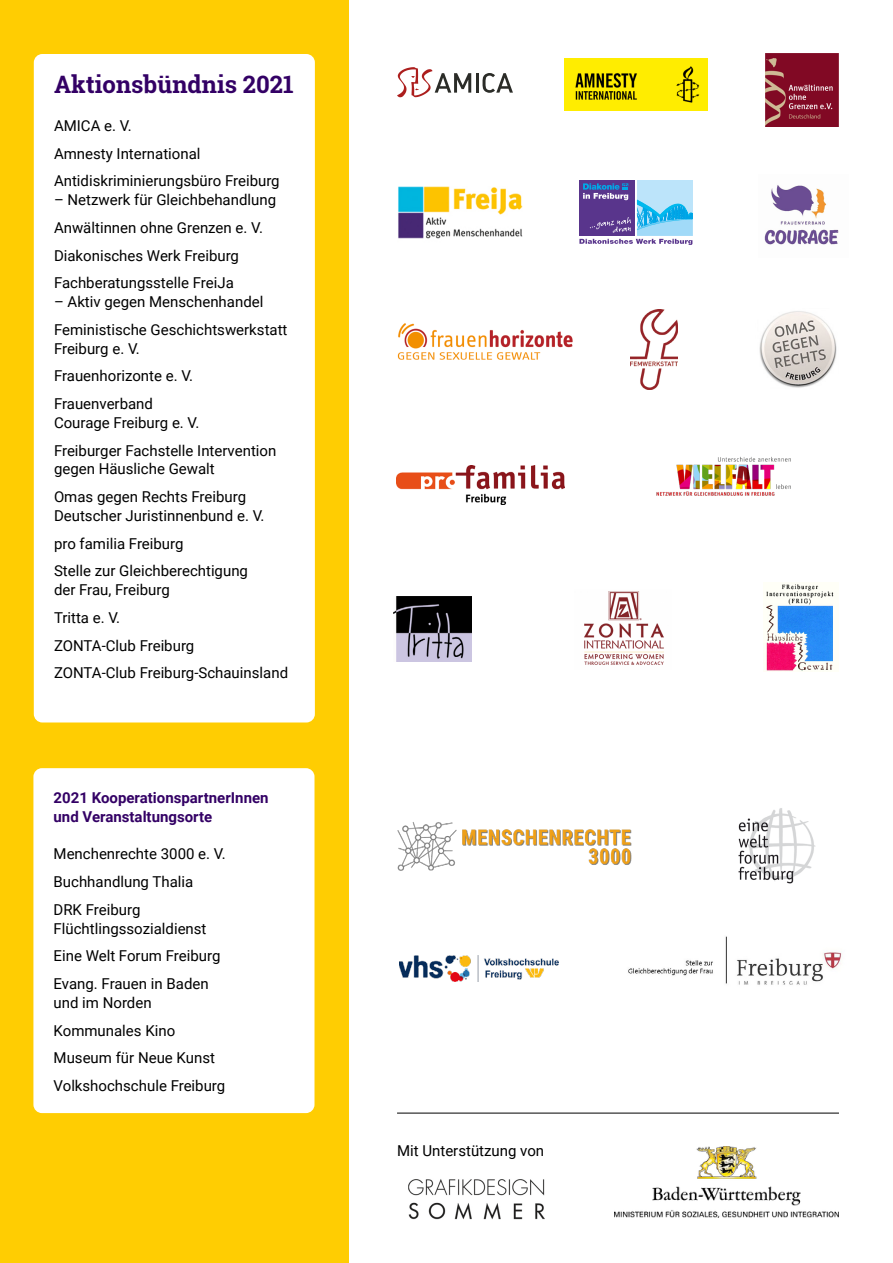
<style>
.page{position:relative;width:893px;height:1263px;background:#fff}
.page>*{position:absolute;margin:0;border:0;box-sizing:border-box;transform-origin:0 0}
.t1{font:700 24px "Roboto Slab";color:#330065}
.t2{font:15px/27.8px "Roboto";color:#000}
.t3{font:700 15px/18.8px "Roboto";color:#330065}
</style>
<div class="page">
<div style="left:0;top:0;width:348px;height:1263px;background:#ffcd02"></div>
<img style="left:398px;top:187px;width:124px;height:52px">
<img style="left:564px;top:58px;width:144px;height:52px">
<img style="left:408px;top:1179px;width:137px;height:41px">
<img style="left:765px;top:53px;width:73px;height:74px">
<div style="left:637px;top:180px;width:55px;height:56px;background:#bce4fa"></div>
<div style="left:579px;top:180px;width:56px;height:56px;background:#59358c"></div>
<svg style="left:579px;top:183px;width:114px;height:62px"></svg>
<img style="left:738px;top:808px;width:78px;height:76px">
<img style="left:397px;top:323px;width:176px;height:37px">
<img style="left:615px;top:1146px;width:224px;height:72px">
<img style="left:656px;top:456px;width:135px;height:40px">
<img style="left:766px;top:584px;width:68px;height:88px">
<img style="left:631px;top:309px;width:47px;height:81px">
<img style="left:764px;top:185px;width:75px;height:60px">
<hr style="left:476px;top:73px;width:3px;height:20px;background:#2b2c28">
<svg style="left:482px;top:73px;width:31px;height:20px"></svg>
<svg style="left:397px;top:67px;width:74px;height:30px"></svg>
<img style="left:397px;top:822px;width:235px;height:49px">
<img style="left:584px;top:591px;width:80px;height:74px">
<img style="left:759px;top:311px;width:78px;height:77px">
<img style="left:394px;top:596px;width:78px;height:66px">
<img style="left:399px;top:955px;width:160px;height:27px">
<img style="left:397px;top:465px;width:168px;height:40px">
<img style="left:628px;top:936px;width:214px;height:49px">
<div style="left:34px;top:54px;width:281px;height:668px;background:#fff;border-radius:9px"></div>
<div style="left:33px;top:768px;width:281px;height:345px;background:#fff;border-radius:9px"></div>
<hr style="left:397px;top:1113px;width:442px;height:1px;background:#000">
<h1 class="t1" style="left:54px;top:68px;width:241px">Aktionsbündnis 2021</h1>
<p class="t2" style="left:54px;top:111px;width:227px">AMICA e. V.<br>Amnesty International<br>Antidiskriminierungsbüro Freiburg</p>
<p class="t2" style="left:54px;top:185px;width:224px">– Netzwerk für Gleichbehandlung<br>Anwältinnen ohne Grenzen e. V.<br>Diakonisches Werk Freiburg<br>Fachberatungsstelle FreiJa</p>
<p class="t2" style="left:54px;top:287px;width:235px">– Aktiv gegen Menschenhandel<br>Feministische Geschichtswerkstatt</p>
<p class="t2" style="left:54px;top:334px;width:141px">Freiburg e. V.<br>Frauenhorizonte e. V.<br>Frauenverband</p>
<p class="t2" style="left:54px;top:408px;width:224px">Courage Freiburg e. V.<br>Freiburger Fachstelle Intervention</p>
<p class="t2" style="left:54px;top:455px;width:194px">gegen Häusliche Gewalt<br>Omas gegen Rechts Freiburg</p>
<p class="t2" style="left:54px;top:501px;width:212px">Deutscher Juristinnenbund e. V. pro familia Freiburg<br>Stelle zur Gleichberechtigung</p>
<p class="t2" style="left:54px;top:575px;width:236px">der Frau, Freiburg<br>Tritta e. V.<br>ZONTA-Club Freiburg<br>ZONTA-Club Freiburg-Schauinsland</p>
<p class="t3" style="left:54px;top:788px;width:217px">2021 KooperationspartnerInnen und Veranstaltungsorte</p>
<p class="t2" style="left:54px;top:839px;width:174px">Menchenrechte 3000 e. V.<br>Buchhandlung Thalia<br>DRK Freiburg</p>
<p class="t2" style="left:54px;top:914px;width:168px">Flüchtlingssozialdienst<br>Eine Welt Forum Freiburg<br>Evang. Frauen in Baden</p>
<p class="t2" style="left:54px;top:988px;width:173px">und im Norden<br>Kommunales Kino<br>Museum für Neue Kunst<br>Volkshochschule Freiburg</p>
<p class="t2" style="left:397px;top:1136px;width:149px">Mit Unterstützung von</p>
</div>
